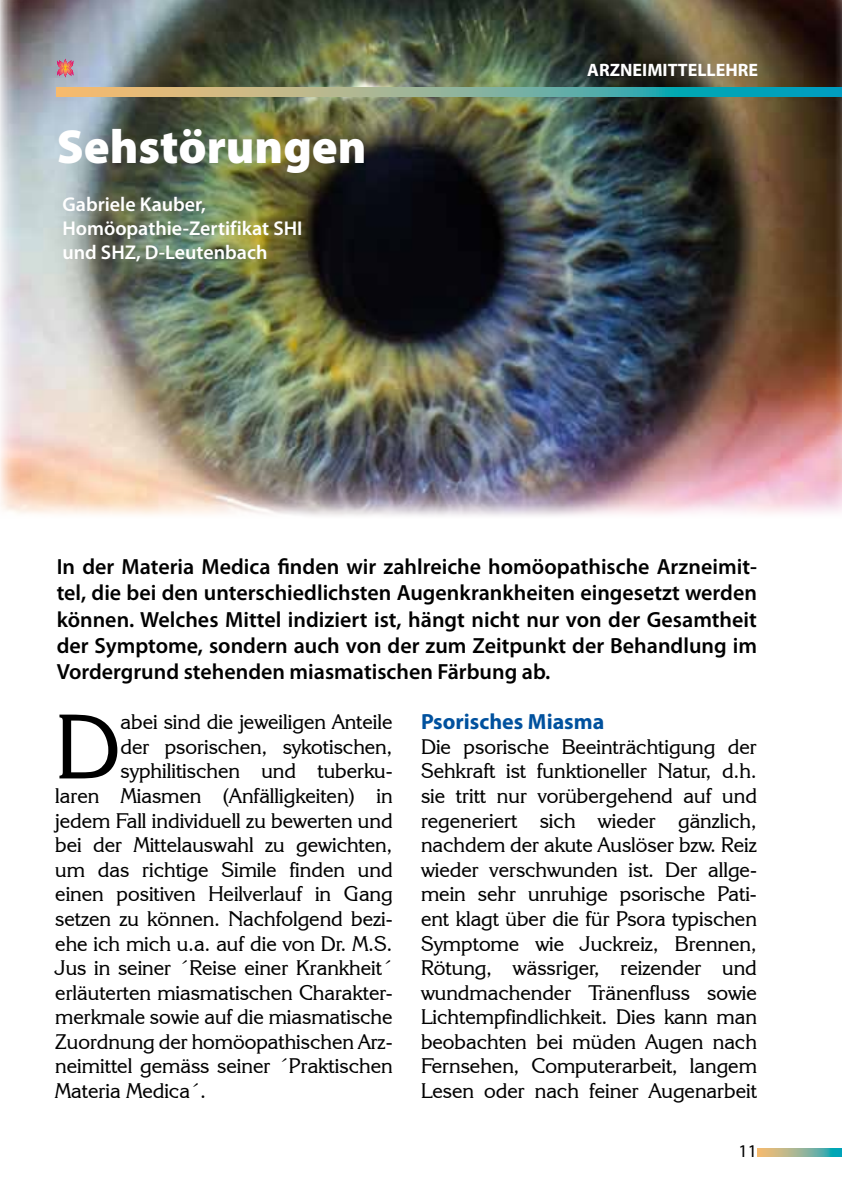
<style>
.page{position:relative;width:842px;height:1191px;background:#fff}
.page>*{position:absolute;margin:0;border:0;box-sizing:border-box;transform-origin:0 0}
.t1{font:91.2px "Korinna IT Cby BT";color:#000}
.t2{font:900 48px "Myriad Pro";color:#fff}
.t3{font:600 22px/26.4px "Myriad Pro";color:#000;text-align:justify}
.t4{font:700 22px "Myriad Pro";color:#00519e}
.t5{font:21px/24.6px "Korinna IT Cby BT";color:#000;text-align:justify}
.t6{font:600 20px/24px "Myriad Pro";color:#fff}
.t7{font:700 18px "Myriad Pro";color:#fff}
.t8{font:18px "Myriad Pro";color:#000}
</style>
<div class="page">
<svg style="left:757px;top:1148px;width:85px;height:8px"></svg>
<img style="left:0;top:0;width:842px;height:432px">
<svg style="left:57px;top:88px;width:785px;height:8px;background:#7fb09a"></svg>
<svg style="left:57px;top:59px;width:17px;height:18px"></svg>
<img style="left:0;top:432px;width:842px;height:84px">
<h2 class="t2" style="left:57px;top:115px;width:311px">Sehstörungen</h2>
<p class="t6" style="left:62px;top:192px;width:242px">Gabriele Kauber,<br>Homöopathie-Zertifikat SHI und SHZ, D-Leutenbach</p>
<p class="t7" style="left:587px;top:59px;width:172px">ARZNEIMITTELLEHRE</p>
<p class="t3" style="left:57px;top:552px;width:702px">In der Materia Medica finden wir zahlreiche homöopathische Arzneimit&shy;tel, die bei den unterschiedlichsten Augenkrankheiten eingesetzt werden können. Welches Mittel indiziert ist, hängt nicht nur von der Gesamtheit der Symptome, sondern auch von der zum Zeitpunkt der Behandlung im Vordergrund stehenden miasmatischen Färbung ab.</p>
<h1 class="t1" style="left:55px;top:690px;width:67px">D</h1>
<p class="t5" style="left:121px;top:709px;width:273px">abei sind die jeweiligen Anteile</p>
<p class="t5" style="left:121px;top:734px;width:273px">der psorischen, sykotischen,</p>
<p class="t5" style="left:121px;top:758px;width:273px">syphilitischen und tuberku-</p>
<p class="t5" style="left:55px;top:783px;width:339px">laren Miasmen (Anfälligkeiten) in</p>
<p class="t5" style="left:55px;top:807px;width:339px">jedem Fall individuell zu bewerten und</p>
<p class="t5" style="left:55px;top:832px;width:339px">bei der Mittelauswahl zu gewichten,</p>
<p class="t5" style="left:55px;top:857px;width:339px">um das richtige Simile finden und</p>
<p class="t5" style="left:55px;top:881px;width:339px">einen positiven Heilverlauf in Gang</p>
<p class="t5" style="left:55px;top:906px;width:339px">setzen zu können. Nachfolgend bezi-</p>
<p class="t5" style="left:55px;top:930px;width:339px">ehe ich mich u.a. auf die von Dr. M.S.</p>
<p class="t5" style="left:55px;top:955px;width:339px">Jus in seiner ´Reise einer Krankheit´</p>
<p class="t5" style="left:55px;top:979px;width:339px">erläuterten miasmatischen Charakter-</p>
<p class="t5" style="left:55px;top:1004px;width:339px">merkmale sowie auf die miasmatische</p>
<p class="t5" style="left:55px;top:1029px;width:339px">Zuordnung der homöopathischen Arz-</p>
<p class="t5" style="left:55px;top:1053px;width:339px">neimittel gemäss seiner ´Praktischen</p>
<p class="t5" style="left:55px;top:1078px;width:152px">Materia Medica´.</p>
<p class="t4" style="left:421px;top:707px;width:185px">Psorisches Miasma</p>
<p class="t5" style="left:421px;top:734px;width:337px">Die psorische Beeinträchtigung der Sehkraft ist funktioneller Natur, d.h. sie tritt nur vorübergehend auf und regeneriert sich wieder gänzlich, nachdem der akute Auslöser bzw. Reiz wieder verschwunden ist. Der allge&shy;mein sehr unruhige psorische Pati&shy;ent klagt über die für Psora typischen Symptome wie Juckreiz, Brennen, Rötung, wässriger, reizender und wundmachender Tränenfluss sowie Lichtempfindlichkeit. Dies kann man beobachten bei müden Augen nach Fernsehen, Computerarbeit, langem Lesen oder nach feiner Augenarbeit</p>
<p class="t8" style="left:738px;top:1139px;width:20px">11</p>
</div>
